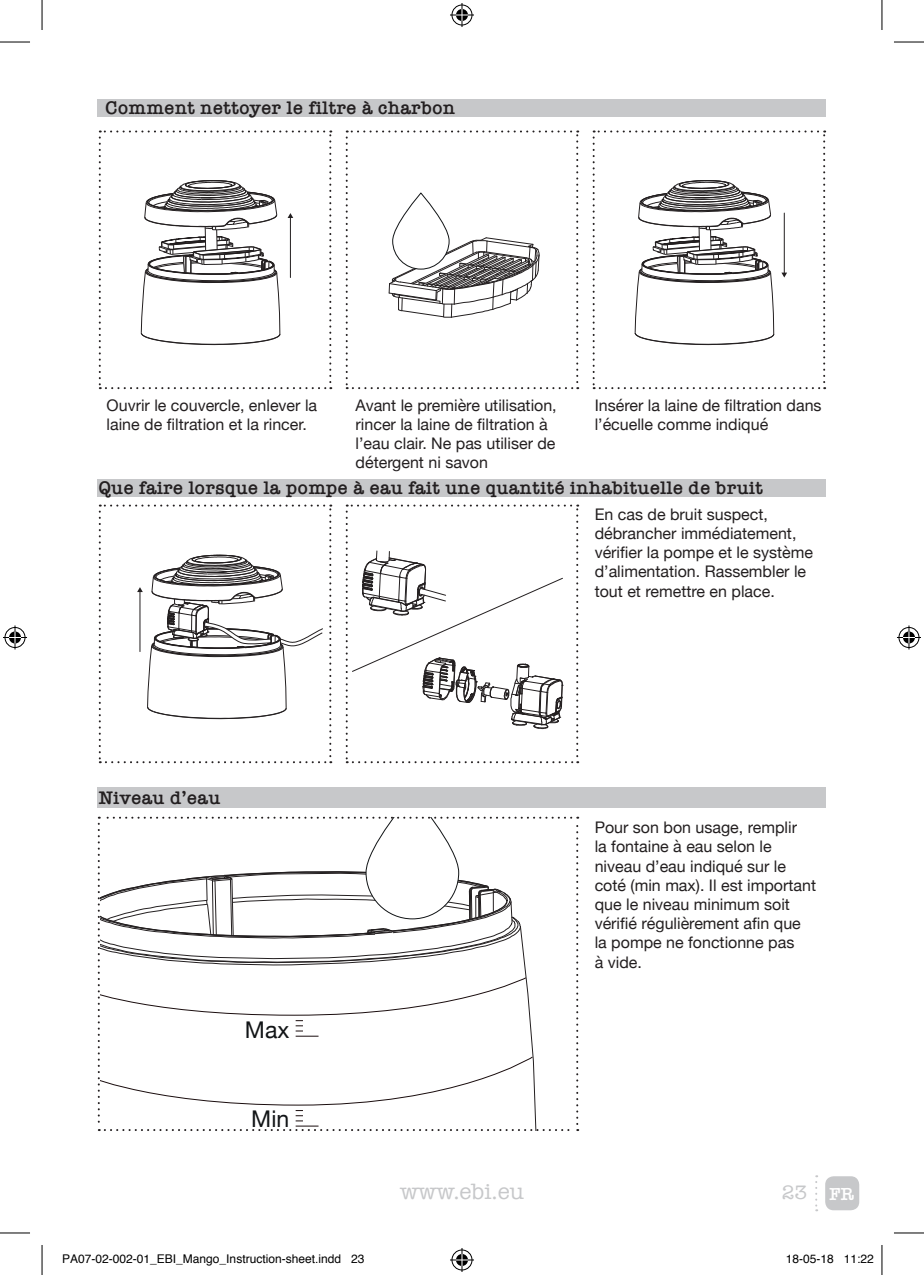
<style>
.page{position:relative;width:924px;height:1275px;background:#fff}
.page>*{position:absolute;margin:0;border:0;box-sizing:border-box;transform-origin:0 0}
.t1{font:23px "Helvetica Neue";color:#111416}
.t2{font:22.8px "American Typewriter";color:#c7c8ca}
.t3{font:20px "American Typewriter";color:#c7c8ca}
.t4{font:600 18.8px "American Typewriter";letter-spacing:.025em;color:#231f20}
.t5{font:16px/19.2px "Helvetica Neue";color:#231f20}
.t6{font:12px "Helvetica";color:#000}
.s1{font-weight:600;font-size:18px;color:#fff}
</style>
<div class="page">
<div style="left:824px;top:1176px;width:34px;height:34px;background:#c7c8ca;border-radius:9px"></div>
<svg style="left:815px;top:1175px;width:1px;height:36px"></svg>
<div style="left:98px;top:788px;width:727px;height:20px;background:#c7c8ca"></div>
<div style="left:98px;top:99px;width:727px;height:17px;background:#c7c8ca"></div>
<div style="left:98px;top:479px;width:727px;height:18px;background:#c7c8ca"></div>
<svg style="left:99px;top:130px;width:232px;height:259px"></svg>
<svg style="left:592px;top:130px;width:232px;height:259px"></svg>
<svg style="left:345px;top:504px;width:233px;height:259px"></svg>
<svg style="left:345px;top:130px;width:233px;height:259px"></svg>
<svg style="left:99px;top:504px;width:232px;height:259px"></svg>
<svg style="left:98px;top:816px;width:480px;height:315px"></svg>
<hr style="left:0;top:42px;width:30px;height:1px;background:#000">
<hr style="left:893px;top:42px;width:30px;height:1px;background:#000">
<hr style="left:0;top:1232px;width:30px;height:1px;background:#000">
<hr style="left:893px;top:1232px;width:30px;height:1px;background:#000">
<hr style="left:42px;top:0;width:1px;height:30px;background:#000">
<hr style="left:42px;top:1245px;width:1px;height:30px;background:#000">
<hr style="left:881px;top:0;width:1px;height:30px;background:#000">
<hr style="left:881px;top:1245px;width:1px;height:30px;background:#000">
<svg style="left:450px;top:3px;width:24px;height:24px"></svg>
<svg style="left:450px;top:1248px;width:24px;height:24px"></svg>
<svg style="left:3px;top:625px;width:24px;height:24px"></svg>
<svg style="left:897px;top:625px;width:23px;height:24px"></svg>
<p class="t4" style="left:105px;top:93px;width:351px">Comment nettoyer le filtre à charbon</p>
<p class="t5" style="left:106px;top:396px;width:212px">Ouvrir le couvercle, enlever la laine de filtration et la rincer.</p>
<p class="t5" style="left:594px;top:396px;width:228px">Insérer la laine de filtration dans l’écuelle comme indiqué</p>
<p class="t5" style="left:355px;top:396px;width:202px">Avant le première utilisation, rincer la laine de filtration à l’eau clair. Ne pas utiliser de détergent ni savon</p>
<p class="t4" style="left:99px;top:474px;width:665px">Que faire lorsque la pompe à eau fait une quantité inhabituelle de bruit</p>
<p class="t4" style="left:99px;top:784px;width:123px">Niveau d’eau</p>
<h1 class="t1" style="left:245px;top:1012px;width:46px">Max</h1>
<h1 class="t1" style="left:251px;top:1102px;width:39px">Min</h1>
<p class="t5" style="left:594px;top:505px;width:220px">En cas de bruit suspect, débrancher immédiatement, vérifier la pompe et le système d’alimentation. Rassembler le tout et remettre en place.</p>
<p class="t5" style="left:594px;top:818px;width:223px">Pour son bon usage, remplir<br>la fontaine à eau selon le niveau d’eau indiqué sur le coté (min max). Il est important que le niveau minimum soit vérifié régulièrement afin que la pompe ne fonctionne pas<br>à vide.</p>
<h2 class="t2" style="left:400px;top:1174px;width:125px">www.ebi.eu</h2>
<p class="t3" style="left:781px;top:1177px;width:74px">23 <span class="s1">FR</span></p>
<p class="t6" style="left:62px;top:1249px;width:304px">PA07-02-002-01_EBI_Mango_Instruction-sheet.indd 23</p>
<p class="t6" style="left:785px;top:1249px;width:90px">18-05-18 11:22</p>
</div>
